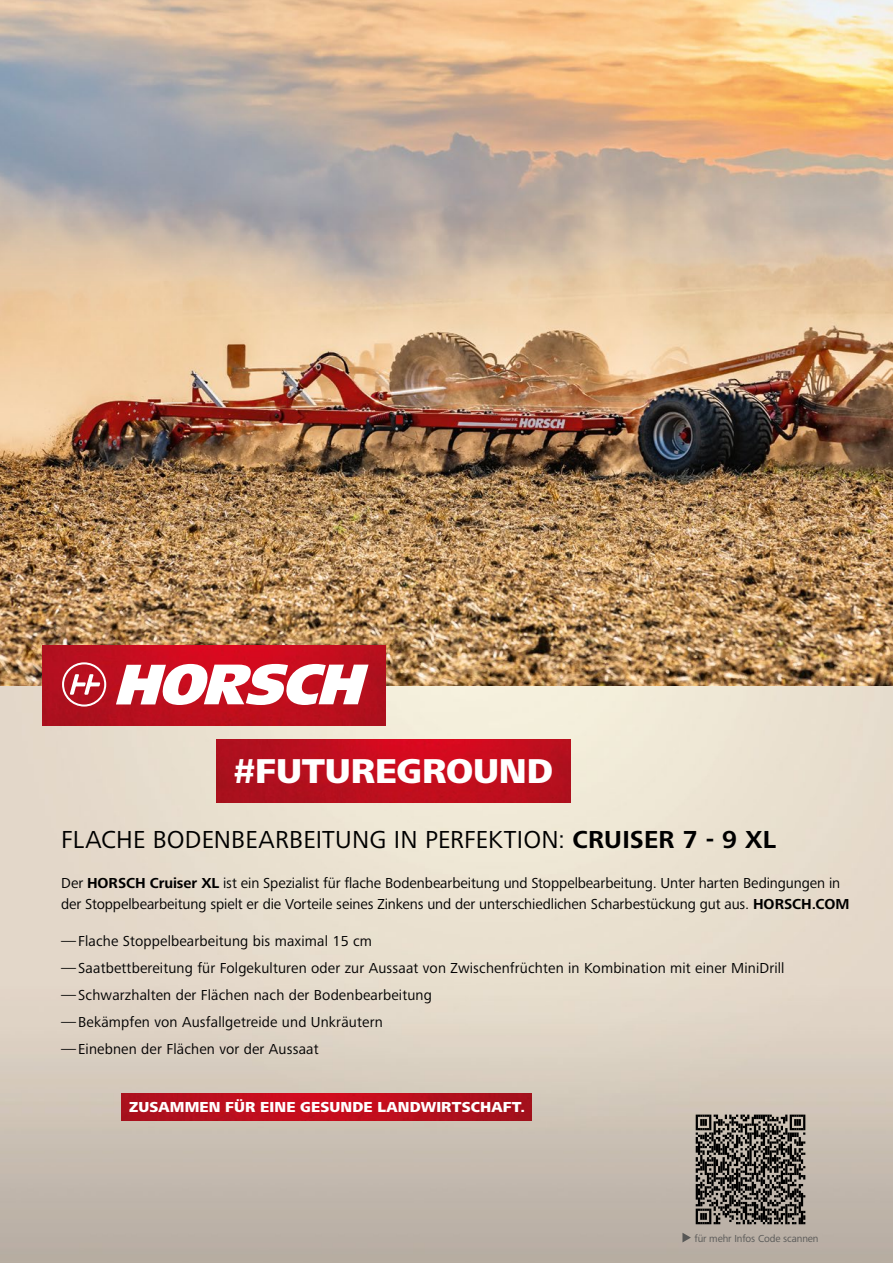
<style>
.page{position:relative;width:893px;height:1263px;background:#fff}
.page>*{position:absolute;margin:0;border:0;box-sizing:border-box;transform-origin:0 0}
.t1{font:800 35.7px "Frutiger Next Pro";letter-spacing:-.005em;color:#fff}
.t2{font:25.5px "Frutiger Next LTW1 G";letter-spacing:.005em;color:#000}
.t3{font:15px/27px "Frutiger Next LTW1 G";letter-spacing:.01em;color:#000}
.t4{font:800 15px "Frutiger Next Pro";letter-spacing:.01em;color:#fff}
.t5{font:10.5px "Frutiger Next LTW1 G";letter-spacing:-.01em;color:#575756}
.s1{font-weight:700}
</style>
<div class="page">
<img style="left:0;top:685px;width:893px;height:578px">
<img style="left:0;top:0;width:893px;height:685px">
<img style="left:217px;top:739px;width:353px;height:64px">
<img style="left:43px;top:645px;width:343px;height:80px">
<svg style="left:116px;top:664px;width:253px;height:41px"></svg>
<svg style="left:62px;top:662px;width:44px;height:44px"></svg>
<img style="left:121px;top:1094px;width:410px;height:26px">
<svg style="left:682px;top:1233px;width:9px;height:9px"></svg>
<svg style="left:696px;top:1114px;width:109px;height:110px;background:#605b55"></svg>
<p class="t1" style="left:233px;top:750px;width:321px">#FUTUREGROUND</p>
<p class="t2" style="left:61px;top:824px;width:716px">FLACHE BODENBEARBEITUNG IN PERFEKTION: <span class="s1">CRUISER 7 - 9 XL</span></p>
<p class="t3" style="left:61px;top:873px;width:790px;line-height:21px">Der <span class="s1">HORSCH Cruiser XL</span> ist ein Spezialist für flache Bodenbearbeitung und Stoppelbearbeitung. Unter harten Bedingungen in der Stoppelbearbeitung spielt er die Vorteile seines Zinkens und der unterschiedlichen Scharbestückung gut aus. <span class="s1">HORSCH.COM</span></p>
<p class="t3" style="left:61px;top:928px;width:725px">―Flache Stoppelbearbeitung bis maximal 15 cm<br>―Saatbettbereitung für Folgekulturen oder zur Aussaat von Zwischenfrüchten in Kombination mit einer MiniDrill ―Schwarzhalten der Flächen nach der Bodenbearbeitung<br>―Bekämpfen von Ausfallgetreide und Unkräutern<br>―Einebnen der Flächen vor der Aussaat</p>
<p class="t4" style="left:129px;top:1098px;width:397px">ZUSAMMEN FÜR EINE GESUNDE LANDWIRTSCHAFT.</p>
<p class="t5" style="left:694px;top:1232px;width:126px">für mehr Infos Code scannen</p>
</div>
